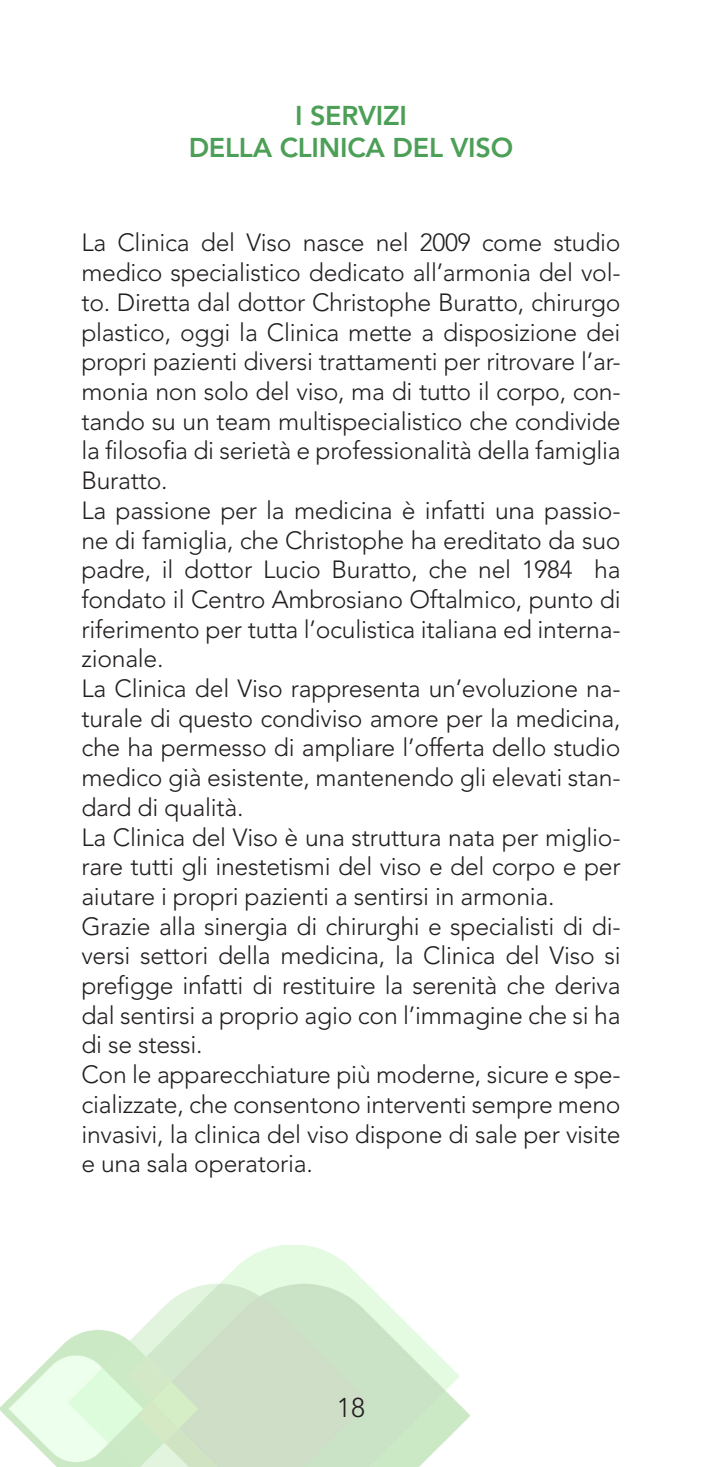
<style>
.page{position:relative;width:702px;height:1467px;background:#fff}
.page>*{position:absolute;margin:0;border:0;box-sizing:border-box;transform-origin:0 0}
.t1{font:800 27px "Avenir LT Std";letter-spacing:-.01em;color:#4c9f57}
.t2{font:300 27px "Avenir LT Std";color:#231f20}
.t3{font:300 24.75px/29.7px "Avenir LT Std";letter-spacing:-.01em;color:#231f20;text-align:justify}
</style>
<div class="page">
<img style="left:0;top:1246px;width:469px;height:221px">
<p class="t1" style="left:295px;top:99px;width:113px">I SERVIZI</p>
<p class="t1" style="left:189px;top:132px;width:326px">DELLA CLINICA DEL VISO</p>
<p class="t3" style="left:81px;top:228px;width:540px">La Clinica del Viso nasce nel 2009 come studio medico specialistico dedicato all’armonia del vol&shy;to. Diretta dal dottor Christophe Buratto, chirurgo plastico, oggi la Clinica mette a disposizione dei propri pazienti diversi trattamenti per ritrovare l’ar&shy;monia non solo del viso, ma di tutto il corpo, con&shy;tando su un team multispecialistico che condivide la filosofia di serietà e professionalità della famiglia Buratto.</p>
<p class="t3" style="left:81px;top:495px;width:540px">La passione per la medicina è infatti una passio&shy;ne di famiglia, che Christophe ha ereditato da suo padre, il dottor Lucio Buratto, che nel 1984 ha fondato il Centro Ambrosiano Oftalmico, punto di riferimento per tutta l’oculistica italiana ed interna&shy;zionale.</p>
<p class="t3" style="left:81px;top:674px;width:540px">La Clinica del Viso rappresenta un’evoluzione na&shy;turale di questo condiviso amore per la medicina, che ha permesso di ampliare l’offerta dello studio medico già esistente, mantenendo gli elevati stan&shy;dard di qualità.</p>
<p class="t3" style="left:81px;top:822px;width:541px">La Clinica del Viso è una struttura nata per miglio&shy;rare tutti gli inestetismi del viso e del corpo e per aiutare i propri pazienti a sentirsi in armonia.</p>
<p class="t3" style="left:81px;top:911px;width:541px">Grazie alla sinergia di chirurghi e specialisti di di&shy;versi settori della medicina, la Clinica del Viso si prefigge infatti di restituire la serenità che deriva dal sentirsi a proprio agio con l’immagine che si ha di se stessi.</p>
<p class="t3" style="left:81px;top:1060px;width:541px">Con le apparecchiature più moderne, sicure e spe&shy;cializzate, che consentono interventi sempre meno invasivi, la clinica del viso dispone di sale per visite e una sala operatoria.</p>
<p class="t2" style="left:337px;top:1392px;width:30px">18</p>
</div>
